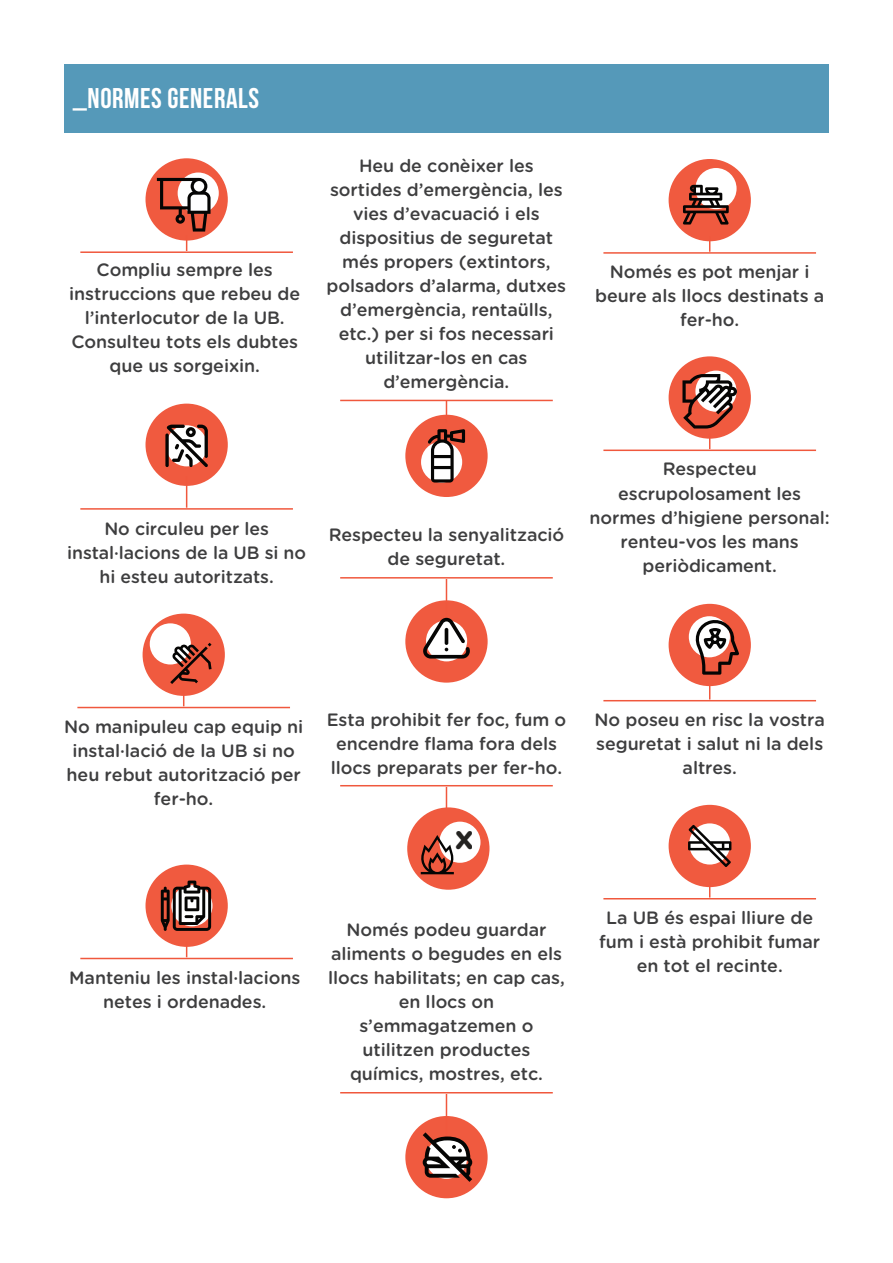
<style>
.page{position:relative;width:893px;height:1263px;background:#fff}
.page>*{position:absolute;margin:0;border:0;box-sizing:border-box;transform-origin:0 0}
.t1{font:700 33.15px "Gotham Rounded";color:#242321}
.t2{font:700 28.5px "Bebas Neue";letter-spacing:.02em;color:#fff}
.t3{font:500 17.85px/24px "Gotham Rounded";letter-spacing:-.005em;color:#3e3e3f;text-align:center}
</style>
<div class="page">
<div style="left:145px;top:158px;width:83px;height:83px;background:#f05a3f;border-radius:50%"></div>
<svg style="left:178px;top:172px;width:41px;height:42px"></svg>
<svg style="left:157px;top:178px;width:54px;height:73px"></svg>
<hr style="left:80px;top:251px;width:213px;height:2px;background:#f0583d">
<div style="left:146px;top:404px;width:82px;height:82px;background:#f05a3f;border-radius:50%"></div>
<hr style="left:186px;top:476px;width:1px;height:32px;background:#f0583d">
<hr style="left:80px;top:508px;width:213px;height:2px;background:#f0583d">
<svg style="left:165px;top:425px;width:43px;height:42px;background:#9a8682"></svg>
<div style="left:669px;top:805px;width:82px;height:82px;background:#f05a3f;border-radius:50%"></div>
<svg style="left:689px;top:823px;width:41px;height:41px"></svg>
<hr style="left:603px;top:898px;width:213px;height:1px;background:#f0583d">
<svg style="left:688px;top:825px;width:43px;height:42px"></svg>
<div style="left:405px;top:1116px;width:83px;height:82px;background:#f05a3f;border-radius:50%"></div>
<hr style="left:446px;top:1094px;width:1px;height:45px;background:#f0583d">
<hr style="left:340px;top:1092px;width:213px;height:1px;background:#f0583d">
<svg style="left:423px;top:1132px;width:49px;height:50px"></svg>
<div style="left:405px;top:415px;width:83px;height:82px;background:#f05a3f;border-radius:50%"></div>
<div style="left:421px;top:441px;width:41px;height:42px;background:#fff;border-radius:50%"></div>
<svg style="left:446px;top:401px;width:1px;height:14px"></svg>
<hr style="left:340px;top:400px;width:213px;height:1px;background:#f0583d">
<svg style="left:428px;top:429px;width:37px;height:53px"></svg>
<hr style="left:446px;top:787px;width:1px;height:45px;background:#f0583d">
<hr style="left:340px;top:785px;width:213px;height:1px;background:#f0583d">
<div style="left:407px;top:807px;width:82px;height:83px;background:#f05a3f;border-radius:50%"></div>
<div style="left:439px;top:822px;width:41px;height:41px;background:#fff;border-radius:50%"></div>
<svg style="left:420px;top:835px;width:34px;height:39px"></svg>
<div style="left:143px;top:614px;width:82px;height:82px;background:#f05a3f;border-radius:50%"></div>
<div style="left:150px;top:623px;width:41px;height:41px;background:#fff;border-radius:50%"></div>
<hr style="left:77px;top:707px;width:213px;height:1px;background:#f0583d">
<svg style="left:170px;top:643px;width:42px;height:41px"></svg>
<div style="left:405px;top:600px;width:83px;height:83px;background:#f05a3f;border-radius:50%"></div>
<svg style="left:426px;top:620px;width:41px;height:41px"></svg>
<hr style="left:446px;top:579px;width:1px;height:35px;background:#f0583d">
<hr style="left:340px;top:577px;width:213px;height:2px;background:#f0583d">
<svg style="left:423px;top:618px;width:47px;height:40px"></svg>
<hr style="left:445px;top:628px;width:3px;height:17px;background:#050504;border-radius:2px">
<div style="left:145px;top:864px;width:83px;height:83px;background:#f05a3f;border-radius:50%"></div>
<div style="left:171px;top:885px;width:41px;height:41px;background:#dfdfdf;border-radius:50%"></div>
<hr style="left:80px;top:958px;width:213px;height:1px;background:#f0583d">
<svg style="left:161px;top:880px;width:50px;height:51px"></svg>
<div style="left:669px;top:159px;width:82px;height:82px;background:#f05a3f;border-radius:50%"></div>
<div style="left:695px;top:168px;width:42px;height:41px;background:#fff;border-radius:50%"></div>
<hr style="left:603px;top:252px;width:213px;height:2px;background:#f0583d">
<svg style="left:683px;top:185px;width:46px;height:40px"></svg>
<div style="left:669px;top:356px;width:82px;height:83px;background:#f05a3f;border-radius:50%"></div>
<div style="left:695px;top:371px;width:42px;height:41px;background:#fff;border-radius:50%"></div>
<hr style="left:603px;top:450px;width:213px;height:1px;background:#f0583d">
<svg style="left:682px;top:374px;width:55px;height:75px"></svg>
<svg style="left:709px;top:686px;width:1px;height:13px"></svg>
<hr style="left:603px;top:700px;width:213px;height:1px;background:#f0583d">
<div style="left:669px;top:604px;width:82px;height:82px;background:#f05a3f;border-radius:50%"></div>
<div style="left:689px;top:616px;width:41px;height:41px;background:#fff;border-radius:50%"></div>
<svg style="left:692px;top:618px;width:47px;height:57px"></svg>
<div style="left:64px;top:64px;width:765px;height:68px;background:#5599b9"></div>
<h2 class="t2" style="left:73px;top:82px;width:188px">_NORMES GENERALS</h2>
<p class="t3" style="left:69px;top:257px;width:232px">Compliu sempre les instruccions que rebeu de l’interlocutor de la UB.<br>Consulteu tots els dubtes que us sorgeixin.</p>
<p class="t3" style="left:327px;top:153px;width:241px">Heu de conèixer les sortides d’emergència, les vies d’evacuació i els dispositius de seguretat més propers (extintors, polsadors d’alarma, dutxes d’emergència, rentaülls, etc.) per si fos necessari utilitzar-los en cas d’emergència.</p>
<p class="t3" style="left:595px;top:259px;width:231px">Només es pot menjar i beure als llocs destinats a fer-ho.</p>
<p class="t3" style="left:67px;top:515px;width:240px">No circuleu per les instal·lacions de la UB si no hi esteu autoritzats.</p>
<p class="t3" style="left:329px;top:522px;width:237px">Respecteu la senyalització de seguretat.</p>
<p class="t3" style="left:589px;top:456px;width:242px">Respecteu escrupolosament les normes d’higiene personal: renteu-vos les mans periòdicament.</p>
<p class="t3" style="left:64px;top:714px;width:241px">No manipuleu cap equip ni instal·lació de la UB si no heu rebut autorització per fer-ho.</p>
<p class="t3" style="left:327px;top:707px;width:241px;text-align:left">Esta prohibit fer foc, fum o encendre flama fora dels llocs preparats per fer-ho.</p>
<h1 class="t1" style="left:454px;top:813px;width:20px">x</h1>
<p class="t3" style="left:69px;top:965px;width:233px">Manteniu les instal·lacions netes i ordenades.</p>
<p class="t3" style="left:328px;top:917px;width:238px">Només podeu guardar aliments o begudes en els llocs habilitats; en cap cas, en llocs on s’emmagatzemen o utilitzen productes químics, mostres, etc.</p>
<p class="t3" style="left:595px;top:706px;width:232px">No poseu en risc la vostra seguretat i salut ni la dels altres.</p>
<p class="t3" style="left:599px;top:905px;width:222px">La UB és espai lliure de fum i està prohibit fumar en tot el recinte.</p>
</div>
